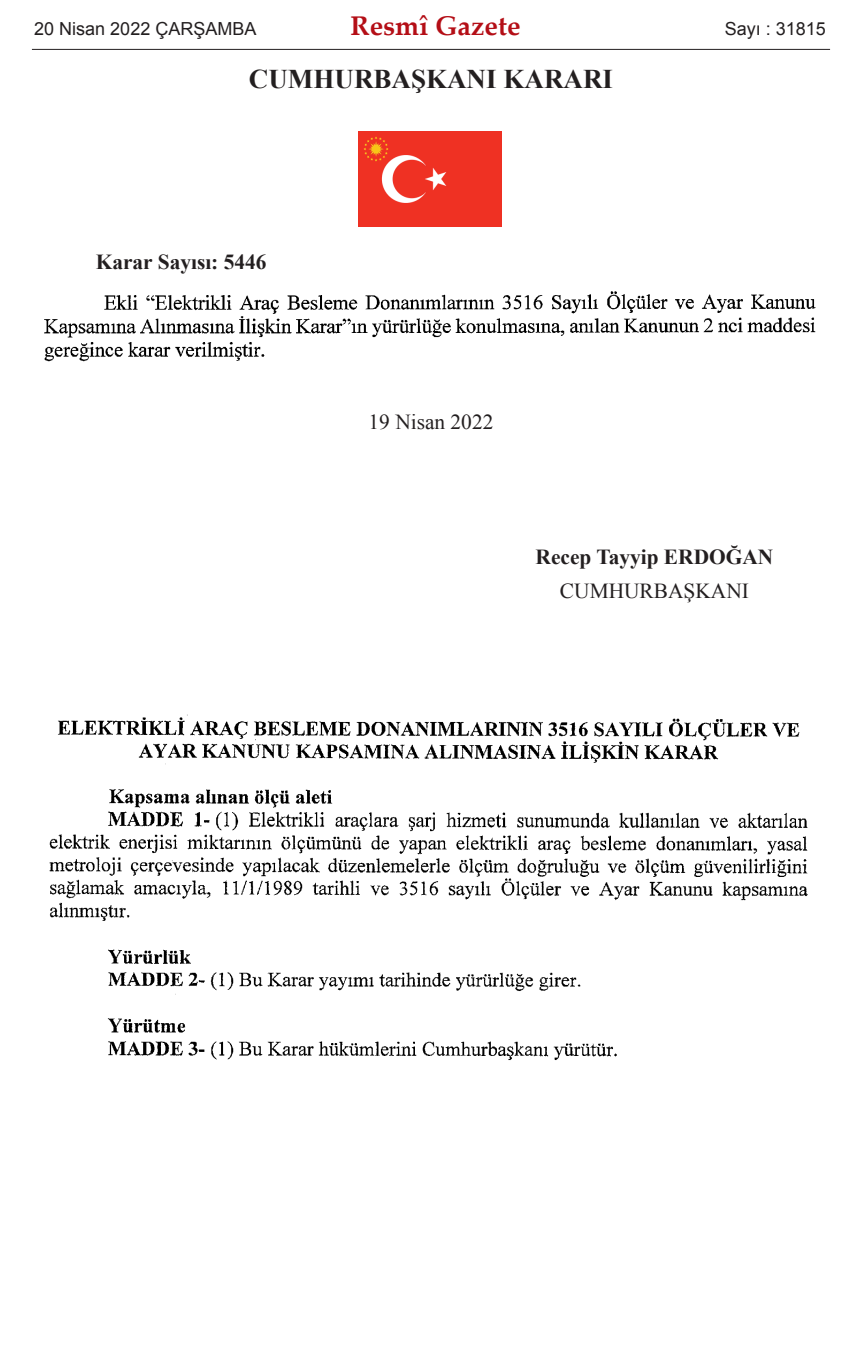
<style>
.page{position:relative;width:862px;height:1353px;background:#fff}
.page>*{position:absolute;margin:0;border:0;box-sizing:border-box;transform-origin:0 0}
.t1{font:700 27px "Times New Roman";color:#231f20}
.t2{font:700 27px "Palatino Linotype";color:#b40e16}
.t3{font:700 21.38px "Times New Roman";color:#231f20}
.t4{font:21.38px "Times New Roman";color:#231f20}
.t5{font:18px "Arial";color:#231f20}
</style>
<div class="page">
<img style="left:358px;top:131px;width:143px;height:96px">
<img style="left:44px;top:291px;width:772px;height:71px">
<img style="left:49px;top:714px;width:759px;height:346px">
<hr style="left:32px;top:49px;width:797px;height:1px;background:#231f20">
<p class="t5" style="left:34px;top:18px;width:224px">20 Nisan 2022 ÇARŞAMBA</p>
<p class="t2" style="left:350px;top:15px;width:171px">Resmî Gazete</p>
<p class="t5" style="left:724px;top:18px;width:103px">Sayı : 31815</p>
<p class="t1" style="left:249px;top:64px;width:365px">CUMHURBAŞKANI KARARI</p>
<p class="t3" style="left:96px;top:250px;width:172px">Karar Sayısı: 5446</p>
<p class="t4" style="left:368px;top:410px;width:126px">19 Nisan 2022</p>
<p class="t3" style="left:535px;top:545px;width:239px">Recep Tayyip ERDOĞAN</p>
<p class="t4" style="left:559px;top:578px;width:190px">CUMHURBAŞKANI</p>
</div>
